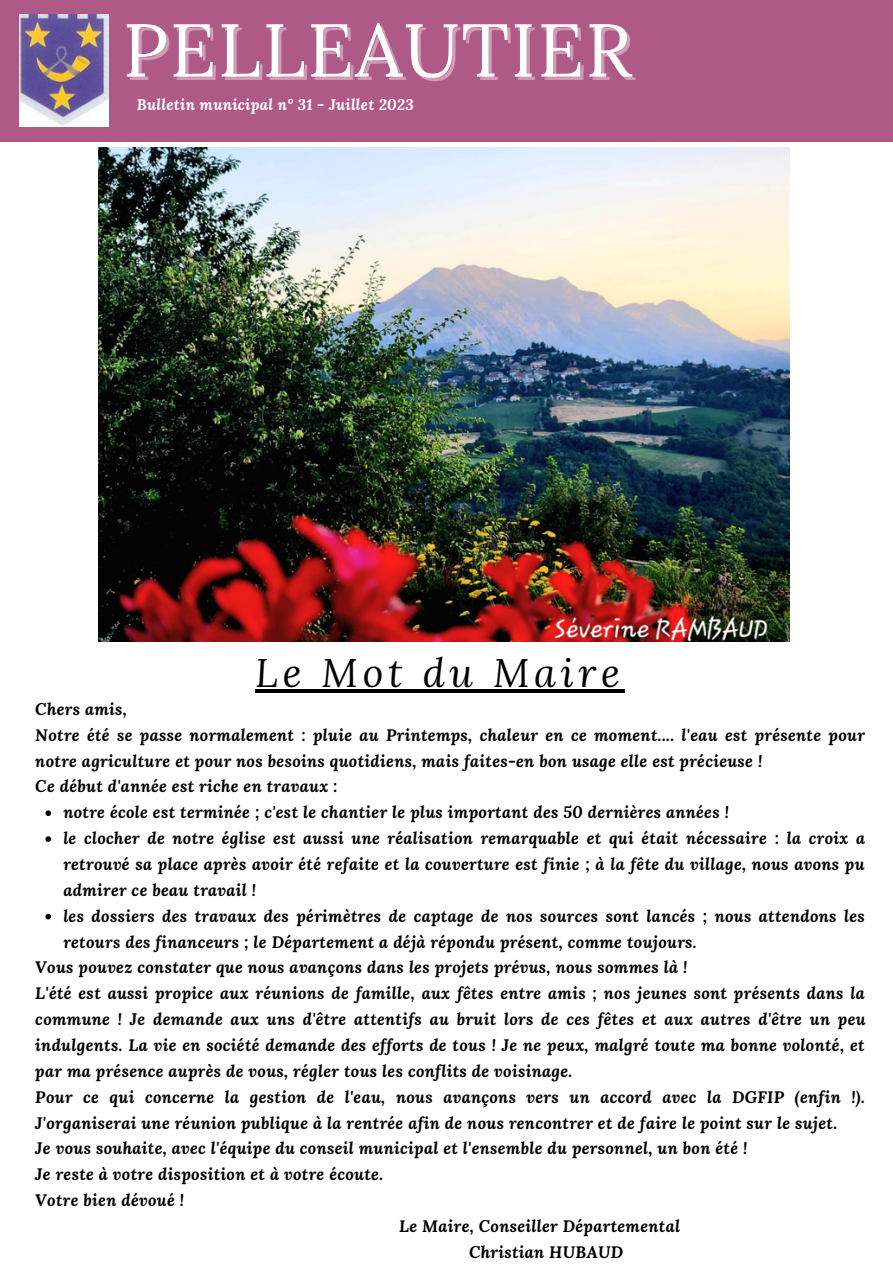
<style>
.page{position:relative;width:893px;height:1264px;background:#fff}
.page>*{position:absolute;margin:0;border:0;box-sizing:border-box;transform-origin:0 0}
.t1{font:74.85px "Lora";letter-spacing:.02em;color:#fff}
.t2{font:italic 39.75px "Lora";letter-spacing:.12em;color:#000}
.t3{font:italic 700 16.5px/25.8px "Lora";letter-spacing:.02em;color:#000}
.t4{font:italic 700 15.3px "Lora";letter-spacing:.02em;color:#fff}
</style>
<div class="page">
<div style="left:0;top:0;width:892px;height:142px;background:#af5987"></div>
<img style="left:19px;top:15px;width:89px;height:111px">
<img style="left:99px;top:148px;width:690px;height:493px">
<hr style="left:255px;top:689px;width:370px;height:3px;background:#000">
<svg style="left:45px;top:810px;width:6px;height:6px"></svg>
<svg style="left:45px;top:836px;width:6px;height:5px"></svg>
<svg style="left:45px;top:913px;width:6px;height:6px"></svg>
<p class="t1" style="left:123px;top:1px;width:511px">PELLEAUTIER</p>
<p class="t4" style="left:137px;top:95px;width:278px">Bulletin municipal n° 31 - Juillet 2023</p>
<p class="t2" style="left:255px;top:645px;width:366px">Le Mot du Maire</p>
<p class="t3" style="left:35px;top:695px;width:93px">Chers amis,</p>
<p class="t3" style="left:35px;top:721px;width:831px">Notre été se passe normalement : pluie au Printemps, chaleur en ce moment.... l'eau est présente pour notre agriculture et pour nos besoins quotidiens, mais faites-en bon usage elle est précieuse !</p>
<p class="t3" style="left:35px;top:773px;width:304px">Ce début d'année est riche en travaux :</p>
<p class="t3" style="left:63px;top:799px;width:667px">notre école est terminée ; c'est le chantier le plus important des 50 dernières années !</p>
<p class="t3" style="left:63px;top:825px;width:803px;text-align:justify">le clocher de notre église est aussi une réalisation remarquable et qui était nécessaire : la croix a retrouvé sa place après avoir été refaite et la couverture est finie ; à la fête du village, nous avons pu admirer ce beau travail !</p>
<p class="t3" style="left:63px;top:902px;width:803px">les dossiers des travaux des périmètres de captage de nos sources sont lancés ; nous attendons les retours des financeurs ; le Département a déjà répondu présent, comme toujours.</p>
<p class="t3" style="left:35px;top:954px;width:653px">Vous pouvez constater que nous avançons dans les projets prévus, nous sommes là !</p>
<p class="t3" style="left:35px;top:980px;width:831px;text-align:justify">L'été est aussi propice aux réunions de famille, aux fêtes entre amis ; nos jeunes sont présents dans la commune ! Je demande aux uns d'être attentifs au bruit lors de ces fêtes et aux autres d'être un peu indulgents. La vie en société demande des efforts de tous ! Je ne peux, malgré toute ma bonne volonté, et par ma présence auprès de vous, régler tous les conflits de voisinage.</p>
<p class="t3" style="left:35px;top:1083px;width:831px">Pour ce qui concerne la gestion de l'eau, nous avançons vers un accord avec la DGFIP (enfin !).<br>J'organiserai une réunion publique à la rentrée afin de nous rencontrer et de faire le point sur le sujet.</p>
<p class="t3" style="left:35px;top:1135px;width:713px">Je vous souhaite, avec l'équipe du conseil municipal et l'ensemble du personnel, un bon été !</p>
<p class="t3" style="left:35px;top:1161px;width:349px">Je reste à votre disposition et à votre écoute.</p>
<p class="t3" style="left:35px;top:1186px;width:150px">Votre bien dévoué !</p>
<p class="t3" style="left:399px;top:1212px;width:282px">Le Maire, Conseiller Départemental</p>
<p class="t3" style="left:469px;top:1238px;width:156px">Christian HUBAUD</p>
</div>
